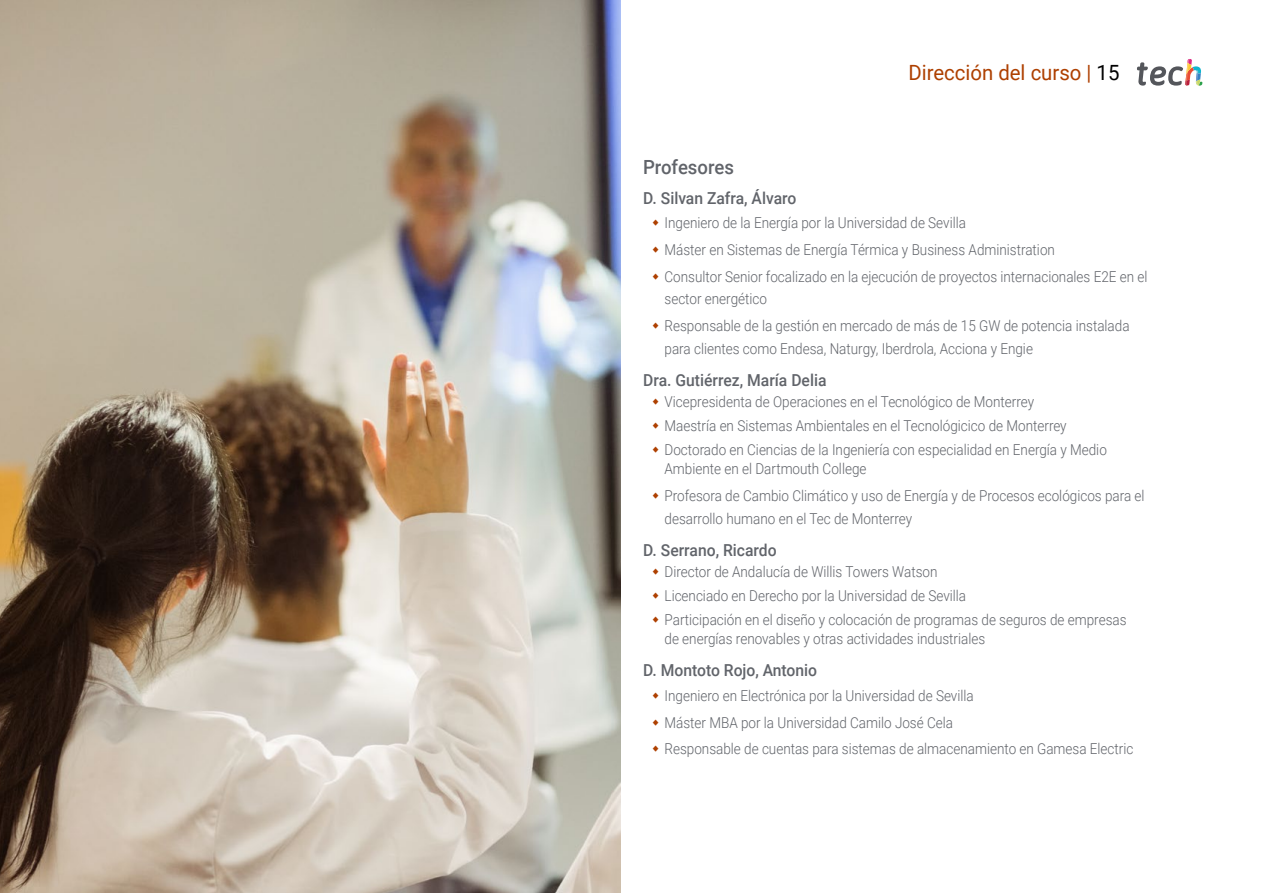
<style>
.page{position:relative;width:1263px;height:893px;background:#fff}
.page>*{position:absolute;margin:0;border:0;box-sizing:border-box;transform-origin:0 0}
.t1{font:21px "Roboto";color:#ae4000}
.t2{font:500 19.5px "Roboto";color:#61646a;scale:.95 1}
.t3{font:500 16.5px "Roboto";color:#61646a;scale:.95 1}
.t4{font:300 15px/26.7px "Roboto";color:#61646a;scale:.9 1}
.s1{color:#000}
</style>
<div class="page">
<svg style="left:1137px;top:59px;width:65px;height:27px"></svg>
<img style="left:0;top:0;width:621px;height:893px">
<h2 class="t2" style="left:643px;top:154px;width:97px">Profesores</h2>
<h1 class="t1" style="left:908px;top:57px;width:213px">Dirección del curso | <span class="s1">15</span></h1>
<p class="t3" style="left:643px;top:186px;width:163px">D. Silvan Zafra, Álvaro</p>
<p class="t4" style="left:664px;top:209px;width:538px">Ingeniero de la Energía por la Universidad de Sevilla<br>Máster en Sistemas de Energía Térmica y Business Administration<br>Consultor Senior focalizado en la ejecución de proyectos internacionales E2E en el</p>
<p class="t4" style="left:664px;top:285px;width:518px">sector energético<br>Responsable de la gestión en mercado de más de 15 GW de potencia instalada</p>
<p class="t4" style="left:664px;top:334px;width:411px">para clientes como Endesa, Naturgy, Iberdrola, Acciona y Engie</p>
<p class="t3" style="left:643px;top:368px;width:194px">Dra. Gutiérrez, María Delia</p>
<p class="t4" style="left:664px;top:389px;width:493px;line-height:23.7px">Vicepresidenta de Operaciones en el Tecnológico de Monterrey<br>Maestría en Sistemas Ambientales en el Tecnológicico de Monterrey<br>Doctorado en Ciencias de la Ingeniería con especialidad en Energía y Medio</p>
<p class="t4" style="left:664px;top:455px;width:535px">Ambiente en el Dartmouth College<br>Profesora de Cambio Climático y uso de Energía y de Procesos ecológicos para el</p>
<p class="t4" style="left:664px;top:504px;width:277px">desarrollo humano en el Tec de Monterrey</p>
<p class="t3" style="left:643px;top:538px;width:142px">D. Serrano, Ricardo</p>
<p class="t4" style="left:664px;top:559px;width:515px;line-height:23.7px">Director de Andalucía de Willis Towers Watson<br>Licenciado en Derecho por la Universidad de Sevilla<br>Participación en el diseño y colocación de programas de seguros de empresas</p>
<p class="t4" style="left:664px;top:625px;width:358px">de energías renovables y otras actividades industriales</p>
<p class="t3" style="left:643px;top:659px;width:184px">D. Montoto Rojo, Antonio</p>
<p class="t4" style="left:664px;top:682px;width:522px">Ingeniero en Electrónica por la Universidad de Sevilla<br>Máster MBA por la Universidad Camilo José Cela<br>Responsable de cuentas para sistemas de almacenamiento en Gamesa Electric</p>
</div>
